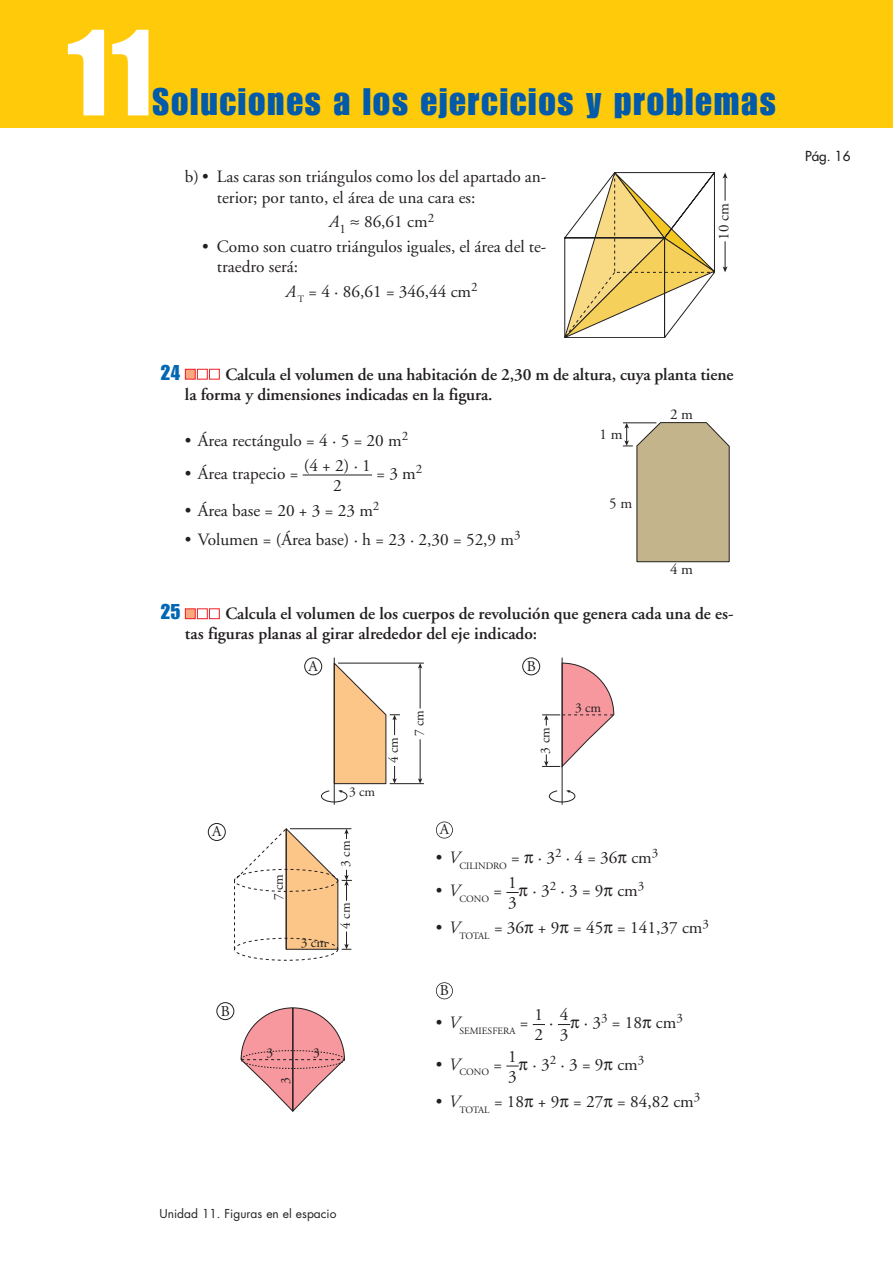
<style>
.page{position:relative;width:893px;height:1263px;background:#fff}
.page>*{position:absolute;margin:0;border:0;box-sizing:border-box;transform-origin:0 0}
.t1{font:120px "Impact";color:#fff}
.t2{font:37.5px "Impact";letter-spacing:.05em;color:#015aaa}
.t3{font:21px "Impact";color:#0166b3}
.t4{font:17.25px/20.2px "Adobe Garamond";color:#231f20}
.t5{font:600 17.25px/20.2px "Adobe Garamond";letter-spacing:-.005em;color:#231f20}
.t6{font:15px "Adobe Garamond";color:#231f20}
.t7{font:13.5px "Adobe Garamond";color:#231f20}
.t8{font:13.5px "Futura";color:#231f20}
.t9{font:12px "Futura";color:#231f20}
.s1{font-style:italic}
.s2{font-family:"Anaya Math 1"}
</style>
<div class="page">
<div style="left:0;top:0;width:893px;height:128px;background:#feca0a"></div>
<svg style="left:240px;top:1007px;width:105px;height:105px"></svg>
<div style="left:217px;top:1002px;width:17px;height:18px;border:1px solid #231f20;border-radius:50%"></div>
<div style="left:241px;top:1050px;width:104px;height:19px;border:1px dashed #231f20;border-radius:50%"></div>
<svg style="left:506px;top:1066px;width:13px;height:1px"></svg>
<svg style="left:558px;top:1024px;width:12px;height:1px"></svg>
<svg style="left:533px;top:1024px;width:12px;height:1px"></svg>
<div style="left:436px;top:982px;width:17px;height:17px;border:2px solid #231f20;border-radius:50%"></div>
<div style="left:208px;top:823px;width:18px;height:18px;border:1px solid #231f20;border-radius:50%"></div>
<svg style="left:234px;top:828px;width:118px;height:133px"></svg>
<svg style="left:506px;top:892px;width:13px;height:1px"></svg>
<div style="left:436px;top:822px;width:17px;height:17px;border:2px solid #231f20;border-radius:50%"></div>
<hr style="left:334px;top:658px;width:1px;height:147px;background:#231f20">
<hr style="left:562px;top:658px;width:1px;height:147px;background:#231f20">
<svg style="left:304px;top:657px;width:310px;height:145px"></svg>
<div style="left:209px;top:608px;width:11px;height:11px;border:1px solid #ee1d23"></div>
<div style="left:197px;top:608px;width:11px;height:11px;border:1px solid #ee1d23"></div>
<div style="left:185px;top:609px;width:10px;height:10px;background:#f8a87e"></div>
<div style="left:185px;top:608px;width:11px;height:11px;border:1px solid #ee1d23"></div>
<svg style="left:623px;top:422px;width:106px;height:140px;background:#c8bb9a"></svg>
<hr style="left:303px;top:475px;width:69px;height:1px;background:#231f20">
<div style="left:209px;top:369px;width:11px;height:11px;border:1px solid #ee1d23"></div>
<div style="left:197px;top:369px;width:11px;height:11px;border:1px solid #ee1d23"></div>
<div style="left:185px;top:369px;width:10px;height:10px;background:#f8a87e"></div>
<div style="left:185px;top:369px;width:11px;height:11px;border:1px solid #ee1d23"></div>
<svg style="left:564px;top:172px;width:163px;height:166px"></svg>
<h1 class="t1" style="left:64px;top:30px;width:90px">11</h1>
<h2 class="t2" style="left:153px;top:89px;width:625px">Soluciones a los ejercicios y problemas</h2>
<p class="t4" style="left:217px;top:168px;width:331px;text-indent:-32px">b) • Las caras son triángulos como los del apartado an&shy;terior; por tanto, el área de una cara es:</p>
<p class="t4" style="left:329px;top:213px;width:106px"><span class="s1">A</span><sub>1</sub> ≈ 86,61 cm<sup>2</sup></p>
<p class="t4" style="left:217px;top:238px;width:331px;text-indent:-15px">• Como son cuatro triángulos iguales, el área del te&shy;traedro será:</p>
<p class="t4" style="left:286px;top:282px;width:193px"><span class="s1">A</span> <sub>T</sub> = 4 · 86,61 = 346,44 cm<sup>2</sup></p>
<p class="t6" style="left:718px;top:240px;width:38px;rotate:-90deg">10 cm</p>
<p class="t3" style="left:161px;top:365px;width:22px">24</p>
<p class="t5" style="left:185px;top:366px;width:550px;text-indent:40px">Calcula el volumen de una habitación de 2,30 m de altura, cuya planta tiene la forma y dimensiones indicadas en la figura.</p>
<p class="t4" style="left:185px;top:432px;width:225px">• Área rectángulo = 4 · 5 = 20 m<sup>2</sup></p>
<p class="t4" style="left:185px;top:465px;width:115px">• Área trapecio =</p>
<p class="t4" style="left:376px;top:465px;width:47px">= 3 m<sup>2</sup></p>
<p class="t4" style="left:185px;top:502px;width:196px">• Área base = 20 + 3 = 23 m<sup>2</sup></p>
<p class="t4" style="left:185px;top:531px;width:337px">• Volumen = (Área base) · h = 23 · 2,30 = 52,9 m<sup>3</sup></p>
<p class="t6" style="left:670px;top:409px;width:25px">2 m</p>
<p class="t6" style="left:599px;top:428px;width:25px">1 m</p>
<p class="t4" style="left:304px;top:457px;width:69px;text-align:center">(4 + 2) · 1<br>2</p>
<p class="t6" style="left:609px;top:497px;width:25px">5 m</p>
<p class="t6" style="left:670px;top:563px;width:25px">4 m</p>
<p class="t3" style="left:161px;top:604px;width:22px">25</p>
<p class="t5" style="left:185px;top:605px;width:550px;text-indent:40px">Calcula el volumen de los cuerpos de revolución que genera cada una de es&shy;tas figuras planas al girar alrededor del eje indicado:</p>
<p class="t6" style="left:212px;top:826px;width:11px">A</p>
<p class="t6" style="left:221px;top:1005px;width:11px">B</p>
<p class="t7" style="left:273px;top:900px;width:28px;rotate:-90deg">7 cm</p>
<p class="t6" style="left:309px;top:660px;width:11px">A</p>
<p class="t6" style="left:527px;top:660px;width:11px">B</p>
<p class="t7" style="left:349px;top:786px;width:28px">3 cm</p>
<p class="t7" style="left:388px;top:763px;width:28px;rotate:-90deg">4 cm</p>
<p class="t7" style="left:414px;top:736px;width:28px;rotate:-90deg">7 cm</p>
<p class="t6" style="left:440px;top:823px;width:11px">A</p>
<p class="t7" style="left:540px;top:754px;width:28px;rotate:-90deg">3 cm</p>
<p class="t7" style="left:575px;top:702px;width:28px">3 cm</p>
<p class="t7" style="left:340px;top:867px;width:28px;rotate:-90deg">3 cm</p>
<p class="t7" style="left:301px;top:938px;width:28px">3 cm</p>
<p class="t7" style="left:340px;top:929px;width:28px;rotate:-90deg">4 cm</p>
<p class="t4" style="left:436px;top:849px;width:224px">• <span class="s1">V</span><sub>CILINDRO</sub> = <span class="s2">π</span> · 3<sup>2</sup> · 4 = 36<span class="s2">π</span> cm<sup>3</sup></p>
<p class="t4" style="left:436px;top:882px;width:210px">• <span class="s1">V</span><sub>CONO</sub> = <span class="s2">π</span> · 3<sup>2</sup> · 3 = 9<span class="s2">π</span> cm<sup>3</sup></p>
<p class="t4" style="left:436px;top:919px;width:274px">• <span class="s1">V</span><sub>TOTAL</sub> = 36<span class="s2">π</span> + 9<span class="s2">π</span> = 45<span class="s2">π</span> = 141,37 cm<sup>3</sup></p>
<p class="t4" style="left:508px;top:874px;width:10px">1<br>3</p>
<p class="t6" style="left:440px;top:984px;width:11px">B</p>
<p class="t7" style="left:266px;top:1047px;width:8px">3</p>
<p class="t7" style="left:313px;top:1047px;width:8px">3</p>
<p class="t7" style="left:280px;top:1084px;width:8px;rotate:-90deg">3</p>
<p class="t4" style="left:560px;top:1006px;width:10px">4<br>3</p>
<p class="t4" style="left:534px;top:1006px;width:10px">1<br>2</p>
<p class="t4" style="left:436px;top:1014px;width:248px">• <span class="s1">V</span><sub>SEMIESFERA</sub> = · <span class="s2">π</span> · 3<sup>3</sup> = 18<span class="s2">π</span> cm<sup>3</sup></p>
<p class="t4" style="left:436px;top:1056px;width:210px">• <span class="s1">V</span><sub>CONO</sub> = <span class="s2">π</span> · 3<sup>2</sup> · 3 = 9<span class="s2">π</span> cm<sup>3</sup></p>
<p class="t4" style="left:436px;top:1093px;width:266px">• <span class="s1">V</span><sub>TOTAL</sub> = 18<span class="s2">π</span> + 9<span class="s2">π</span> = 27<span class="s2">π</span> = 84,82 cm<sup>3</sup></p>
<p class="t4" style="left:508px;top:1048px;width:10px">1<br>3</p>
<p class="t8" style="left:805px;top:149px;width:47px">Pág. 16</p>
<p class="t9" style="left:159px;top:1208px;width:178px">Unidad 11. Figuras en el espacio</p>
</div>
